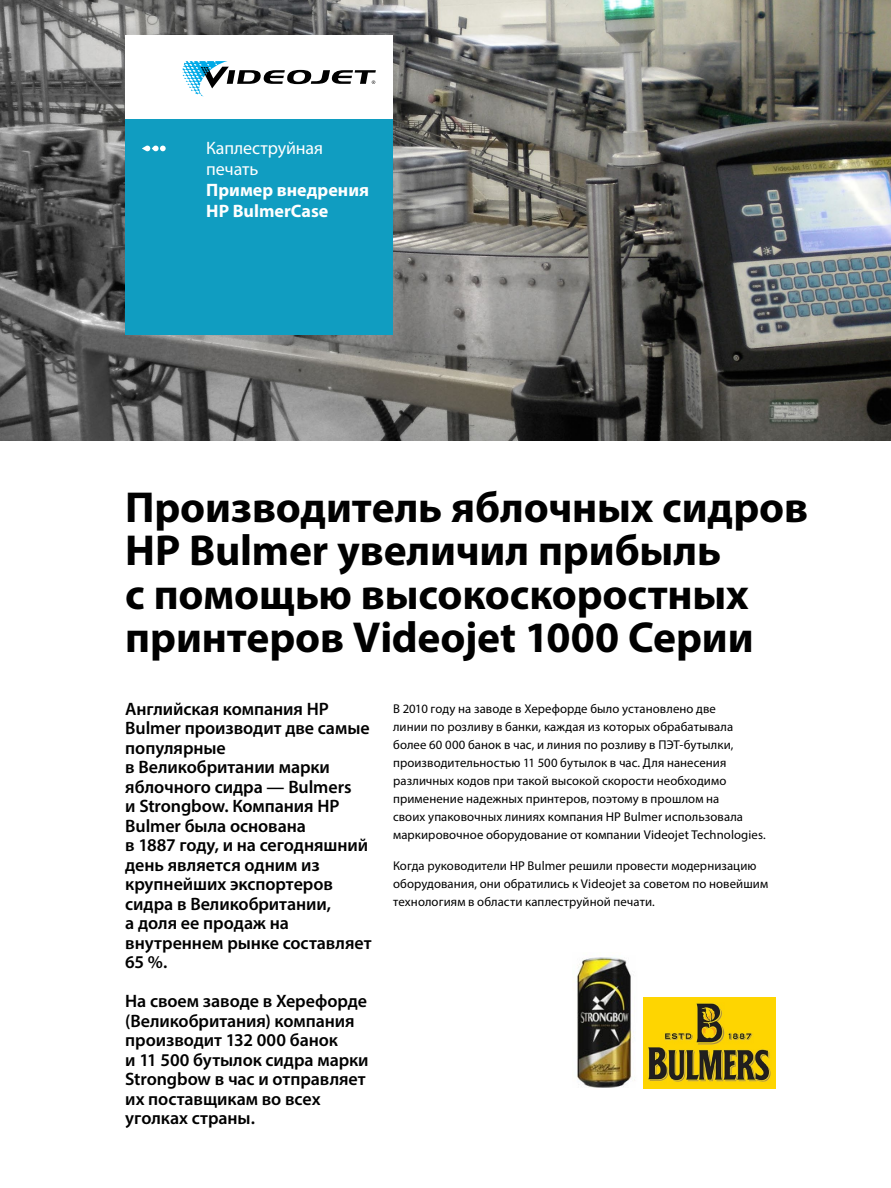
<style>
.page{position:relative;width:891px;height:1188px;background:#fff}
.page>*{position:absolute;margin:0;border:0;box-sizing:border-box;transform-origin:0 0}
.t1{font:700 43.5px/43.5px "Myriad Pro";letter-spacing:-.005em;color:#000}
.t2{font:600 18px/19.5px "Myriad Pro";letter-spacing:-.005em;color:#000}
.t3{font:700 18px/21px "Myriad Pro";color:#fff}
.t4{font:18px/21px "Myriad Pro";letter-spacing:-.005em;color:#fff}
.t5{font:12.75px/18px "Myriad Pro";letter-spacing:.005em;color:#000}
</style>
<div class="page">
<img style="left:0;top:0;width:891px;height:441px">
<div style="left:125px;top:36px;width:268px;height:83px;background:#fff"></div>
<div style="left:125px;top:119px;width:268px;height:216px;background:#109dc1"></div>
<svg style="left:183px;top:61px;width:193px;height:35px"></svg>
<svg style="left:143px;top:146px;width:23px;height:5px"></svg>
<img style="left:577px;top:957px;width:67px;height:131px">
<img style="left:644px;top:998px;width:132px;height:91px">
<h2 class="t4" style="left:206px;top:137px;width:118px">Каплеструйная печать</h2>
<h2 class="t3" style="left:206px;top:179px;width:164px">Пример внедрения<br>HP BulmerCase</h2>
<h1 class="t1" style="left:125px;top:484px;width:684px">Производитель яблочных сидров<br>HP Bulmer увеличил прибыль<br>с помощью высокоскоростных принтеров Videojet 1000 Серии</h1>
<p class="t2" style="left:125px;top:698px;width:248px">Английская компания HP<br>Bulmer производит две самые популярные<br>в Великобритании марки яблочного сидра — Bulmers<br>и Strongbow. Компания HP<br>Bulmer была основана<br>в 1887 году, и на сегодняшний день является одним из крупнейших экспортеров сидра в Великобритании,<br>а доля ее продаж на внутреннем рынке составляет<br>65 %.</p>
<h2 class="t2" style="left:125px;top:991px;width:245px">На своем заводе в Херефорде (Великобритания) компания производит 132 000 банок<br>и 11 500 бутылок сидра марки<br>Strongbow в час и отправляет их поставщикам во всех уголках страны.</h2>
<p class="t5" style="left:393px;top:699px;width:374px">В 2010 году на заводе в Херефорде было установлено две<br>линии по розливу в банки, каждая из которых обрабатывала более 60 000 банок в час, и линия по розливу в ПЭТ-бутылки, производительностью 11 500 бутылок в час. Для нанесения различных кодов при такой высокой скорости необходимо применение надежных принтеров, поэтому в прошлом на<br>своих упаковочных линиях компания HP Bulmer использовала маркировочное оборудование от компании Videojet Technologies.</p>
<p class="t5" style="left:393px;top:856px;width:377px">Когда руководители HP Bulmer решили провести модернизацию оборудования, они обратились к Videojet за советом по новейшим технологиям в области каплеструйной печати.</p>
</div>
